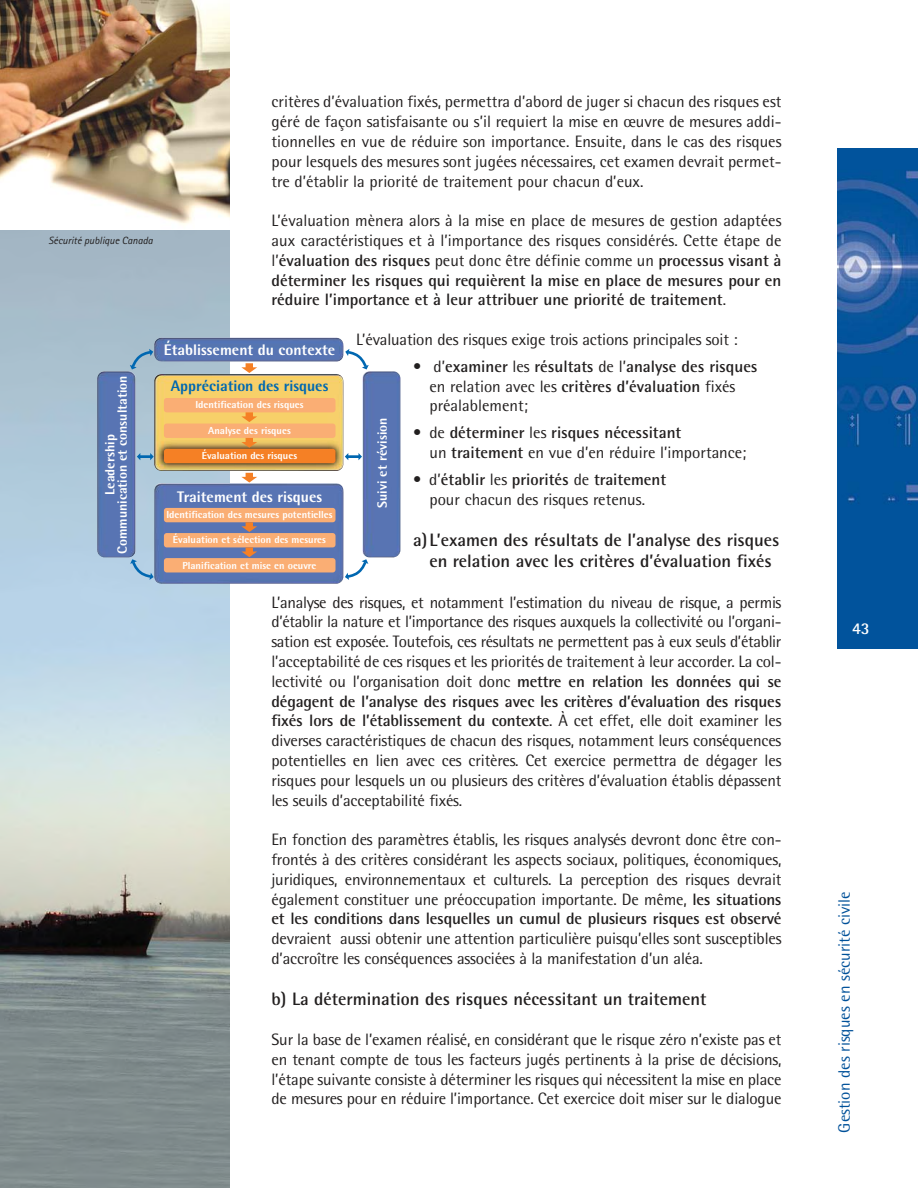
<style>
.page{position:relative;width:918px;height:1188px;background:#fff}
.page>*{position:absolute;margin:0;border:0;box-sizing:border-box;transform-origin:0 0}
.t1{font:700 18px/21.6px "Rotis Semi Sans";color:#221f1f;text-align:center}
.t2{font:16.5px/19.8px "Rotis Semi Sans";letter-spacing:-.01em;color:#221f1f;text-align:justify}
.t3{font:700 16.5px/19.8px "Rotis Semi Sans";color:#221f1f}
.t4{font:16.5px "Rotis Semi Sans";color:#005199}
.t5{font:700 16.5px "Rotis Semi Sans";color:#fff}
.t6{font:800 15.3px "Rotis Semi Sans";color:#fff}
.t7{font:800 15.3px "Rotis Semi Sans";color:#0067b1}
.t8{font:800 13.35px "Rotis Semi Sans";color:#fff}
.t9{font:italic 10.5px "Rotis Sans Serif";color:#221f1f}
.t10{font:800 10.2px "Rotis Semi Sans";color:#fff}
.s1{font-weight:700}
.s2{font-weight:400}
</style>
<div class="page">
<img style="left:0;top:230px;width:230px;height:958px">
<img style="left:837px;top:148px;width:81px;height:500px">
<img style="left:0;top:0;width:230px;height:225px">
<img style="left:97px;top:338px;width:303px;height:246px">
<div style="left:164px;top:398px;width:172px;height:14px;background:#faae74;border-radius:3px"></div>
<div style="left:164px;top:424px;width:172px;height:14px;background:#faae74;border-radius:3px"></div>
<div style="left:164px;top:449px;width:172px;height:14px;background:#f58025;border-radius:3px"></div>
<div style="left:164px;top:508px;width:172px;height:14px;background:#faae74;border-radius:3px"></div>
<div style="left:164px;top:533px;width:172px;height:14px;background:#faae74;border-radius:3px"></div>
<div style="left:164px;top:558px;width:172px;height:14px;background:#faae74;border-radius:3px"></div>
<svg style="left:345px;top:453px;width:17px;height:7px"></svg>
<svg style="left:345px;top:349px;width:24px;height:20px"></svg>
<svg style="left:345px;top:559px;width:23px;height:21px"></svg>
<svg style="left:137px;top:453px;width:17px;height:7px"></svg>
<svg style="left:130px;top:349px;width:23px;height:20px"></svg>
<svg style="left:130px;top:559px;width:24px;height:21px"></svg>
<svg style="left:241px;top:547px;width:16px;height:10px"></svg>
<svg style="left:241px;top:522px;width:16px;height:10px"></svg>
<svg style="left:241px;top:473px;width:16px;height:10px"></svg>
<svg style="left:241px;top:438px;width:16px;height:10px"></svg>
<svg style="left:241px;top:412px;width:16px;height:10px"></svg>
<svg style="left:241px;top:363px;width:16px;height:10px"></svg>
<p class="t9" style="left:48px;top:237px;width:106px">Sécurité publique Canada</p>
<p class="t8" style="left:117px;top:554px;width:180px;rotate:-90deg">Communication et consultation</p>
<p class="t8" style="left:105px;top:495px;width:62px;rotate:-90deg">Leadership</p>
<p class="t2" style="left:272px;top:94px;width:512px">critères d’évaluation fixés, permettra d’abord de juger si chacun des risques est géré de façon satisfaisante ou s’il requiert la mise en œuvre de mesures addi&shy;tionnelles en vue de réduire son importance. Ensuite, dans le cas des risques pour lesquels des mesures sont jugées nécessaires, cet examen devrait permet&shy;tre d’établir la priorité de traitement pour chacun d’eux.</p>
<p class="t2" style="left:272px;top:212px;width:512px">L’évaluation mènera alors à la mise en place de mesures de gestion adaptées aux caractéristiques et à l’importance des risques considérés. Cette étape de l’<span class="s1">évaluation des risques</span> peut donc être définie comme un <span class="s1">processus visant à déterminer les risques qui requièrent la mise en place de mesures pour en réduire l’importance et à leur attribuer une priorité de traitement</span>.</p>
<p class="t2" style="left:356px;top:331px;width:383px">L’évaluation des risques exige trois actions principales soit :</p>
<p class="t3" style="left:429px;top:358px;width:330px;text-indent:-16px"><span class="s2">• d’</span>examiner <span class="s2">les</span> résultats <span class="s2">de l’</span>analyse des risques <span class="s2">en relation avec les</span> critères d’évaluation <span class="s2">fixés préalablement;</span></p>
<p class="t3" style="left:429px;top:425px;width:319px;text-indent:-16px"><span class="s2">• de</span> déterminer <span class="s2">les</span> risques nécessitant<br><span class="s2">un</span> traitement <span class="s2">en vue d’en réduire l’importance;</span></p>
<p class="t2" style="left:413px;top:471px;width:254px;text-align:center">• d’<span class="s1">établir</span> les <span class="s1">priorités</span> de <span class="s1">traitement </span>pour chacun des risques retenus.</p>
<p class="t1" style="left:413px;top:530px;width:368px">a)L’examen des résultats de l’analyse des risques en relation avec les critères d’évaluation fixés</p>
<p class="t2" style="left:272px;top:594px;width:512px">L’analyse des risques, et notamment l’estimation du niveau de risque, a permis d’établir la nature et l’importance des risques auxquels la collectivité ou l’organi&shy;sation est exposée. Toutefois, ces résultats ne permettent pas à eux seuls d’établir l’acceptabilité de ces risques et les priorités de traitement à leur accorder. La col&shy;lectivité ou l’organisation doit donc <span class="s1">mettre en relation les données qui se dégagent de l’analyse des risques avec les critères d’évaluation des risques fixés lors de l’établissement du contexte</span>. À cet effet, elle doit examiner les diverses caractéristiques de chacun des risques, notamment leurs conséquences potentielles en lien avec ces critères. Cet exercice permettra de dégager les risques pour lesquels un ou plusieurs des critères d’évaluation établis dépassent les seuils d’acceptabilité fixés.</p>
<p class="t2" style="left:272px;top:831px;width:512px">En fonction des paramètres établis, les risques analysés devront donc être con&shy;frontés à des critères considérant les aspects sociaux, politiques, économiques, juridiques, environnementaux et culturels. La perception des risques devrait également constituer une préoccupation importante. De même, <span class="s1">les situations et les conditions dans lesquelles un cumul de plusieurs risques est observé</span></p>
<p class="t2" style="left:272px;top:930px;width:512px">devraient aussi obtenir une attention particulière puisqu’elles sont susceptibles d’accroître les conséquences associées à la manifestation d’un aléa.</p>
<p class="t1" style="left:272px;top:989px;width:437px">b) La détermination des risques nécessitant un traitement</p>
<p class="t2" style="left:272px;top:1031px;width:512px">Sur la base de l’examen réalisé, en considérant que le risque zéro n’existe pas et en tenant compte de tous les facteurs jugés pertinents à la prise de décisions, l’étape suivante consiste à déterminer les risques qui nécessitent la mise en place de mesures pour en réduire l’importance. Cet exercice doit miser sur le dialogue</p>
<p class="t6" style="left:164px;top:345px;width:173px">Établissement du contexte</p>
<p class="t7" style="left:171px;top:381px;width:159px">Appréciation des risques</p>
<p class="t10" style="left:195px;top:401px;width:110px">Identification des risques</p>
<p class="t8" style="left:378px;top:508px;width:92px;rotate:-90deg">Suivi et révision</p>
<p class="t10" style="left:208px;top:426px;width:84px">Analyse des risques</p>
<p class="t10" style="left:202px;top:452px;width:97px">Évaluation des risques</p>
<p class="t6" style="left:177px;top:491px;width:147px">Traitement des risques</p>
<p class="t10" style="left:166px;top:511px;width:168px">Identification des mesures potentielles</p>
<p class="t10" style="left:173px;top:536px;width:155px">Évaluation et sélection des mesures</p>
<p class="t10" style="left:182px;top:562px;width:136px">Planification et mise en oeuvre</p>
<p class="t5" style="left:852px;top:622px;width:19px">43</p>
<p class="t4" style="left:838px;top:1132px;width:243px;rotate:-90deg">Gestion des risques en sécurité civile</p>
</div>
